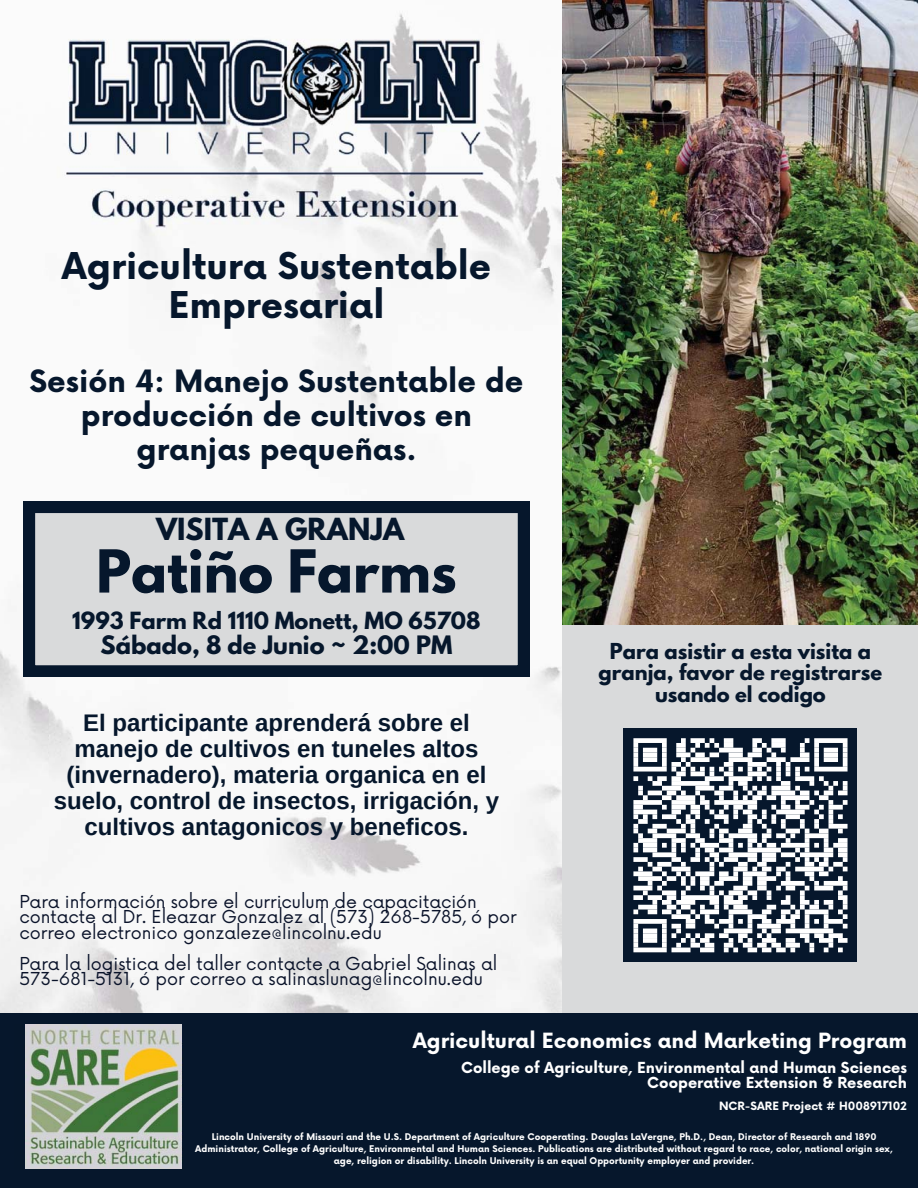
<style>
.page{position:relative;width:918px;height:1188px;background:#fff}
.page>*{position:absolute;margin:0;border:0;box-sizing:border-box;transform-origin:0 0}
.t1{font:700 52.5px "League Spartan";color:#06172c}
.t2{font:700 36px/39.5px "Now";color:#06172c;text-align:center}
.t3{font:700 30px/33.8px "Now";color:#06172c;text-align:center}
.t4{font:700 27px "League Spartan";color:#06172c}
.t5{font:700 24px/26px "Arimo";color:#06172c;text-align:center}
.t6{font:700 22.5px "League Spartan";color:#06172c}
.t7{font:700 21px "League Spartan";color:#06172c}
.t8{font:700 20.4px "Now";color:#fff}
.t9{font:700 19.5px/21.5px "League Spartan";color:#06172c;text-align:center}
.t10{font:17.4px/15.6px "Now";color:#0a132a}
.t11{font:700 14.85px/14.9px "Now";color:#fff;text-align:right}
.t12{font:700 11.1px "Now";color:#fff}
.t13{font:700 9px/12px "Now";color:#fff;text-align:center}
</style>
<div class="page">
<img style="left:0;top:501px;width:50px;height:512px">
<img style="left:510px;top:51px;width:53px;height:962px">
<img style="left:50px;top:268px;width:460px;height:745px">
<img style="left:64px;top:17px;width:487px;height:251px">
<div style="left:563px;top:624px;width:355px;height:389px;background:#d9dadb"></div>
<div style="left:0;top:1013px;width:918px;height:175px;background:#06172c"></div>
<div style="left:624px;top:729px;width:233px;height:233px;background:#06172c"></div>
<svg style="left:633px;top:738px;width:215px;height:214px"></svg>
<hr style="left:26px;top:1024px;width:155px;height:1px;background:#d4d3d8">
<img style="left:26px;top:1025px;width:155px;height:144px">
<svg style="left:24px;top:502px;width:505px;height:174px;background:#b6b9be"></svg>
<img style="left:563px;top:0;width:355px;height:624px">
<h2 class="t2" style="left:62px;top:248px;width:431px">Agricultura Sustentable<br>Empresarial</h2>
<h3 class="t3" style="left:30px;top:366px;width:495px">Sesión 4: Manejo Sustentable de producción de cultivos en granjas pequeñas.</h3>
<h3 class="t4" style="left:156px;top:515px;width:250px">VISITA A GRANJA</h3>
<h1 class="t1" style="left:96px;top:545px;width:362px">Patiño Farms</h1>
<h3 class="t7" style="left:72px;top:610px;width:410px">1993 Farm Rd 1110 Monett, MO 65708</h3>
<h3 class="t6" style="left:101px;top:634px;width:353px">Sábado, 8 de Junio ~ 2:00 PM</h3>
<h3 class="t5" style="left:54px;top:710px;width:447px">El participante aprenderá sobre el manejo de cultivos en tuneles altos (invernadero), materia organica en el suelo, control de insectos, irrigación, y cultivos antagonicos y beneficos.</h3>
<h3 class="t10" style="left:19px;top:894px;width:499px">Para información sobre el curriculum de capacitación contacte al Dr. Eleazar Gonzalez al (573) 268-5785, ó por correo electronico gonzaleze@lincolnu.edu</h3>
<h3 class="t10" style="left:19px;top:957px;width:479px">Para la logistica del taller contacte a Gabriel Salinas al<br>573-681-5131, ó por correo a salinaslunag@lincolnu.edu</h3>
<h3 class="t9" style="left:599px;top:643px;width:285px">Para asistir a esta visita a granja, favor de registrarse usando el codigo</h3>
<h3 class="t8" style="left:413px;top:1030px;width:496px">Agricultural Economics and Marketing Program</h3>
<h3 class="t11" style="left:461px;top:1062px;width:447px">College of Agriculture, Environmental and Human Sciences<br>Cooperative Extension &amp; Research</h3>
<p class="t12" style="left:719px;top:1100px;width:189px">NCR-SARE Project # H008917102</p>
<p class="t13" style="left:195px;top:1131px;width:699px">Lincoln University of Missouri and the U.S. Department of Agriculture Cooperating. Douglas LaVergne, Ph.D., Dean, Director of Research and 1890<br>Administrator, College of Agriculture, Environmental and Human Sciences. Publications are distributed without regard to race, color, national origin sex, age, religion or disability. Lincoln University is an equal Opportunity employer and provider.</p>
</div>
